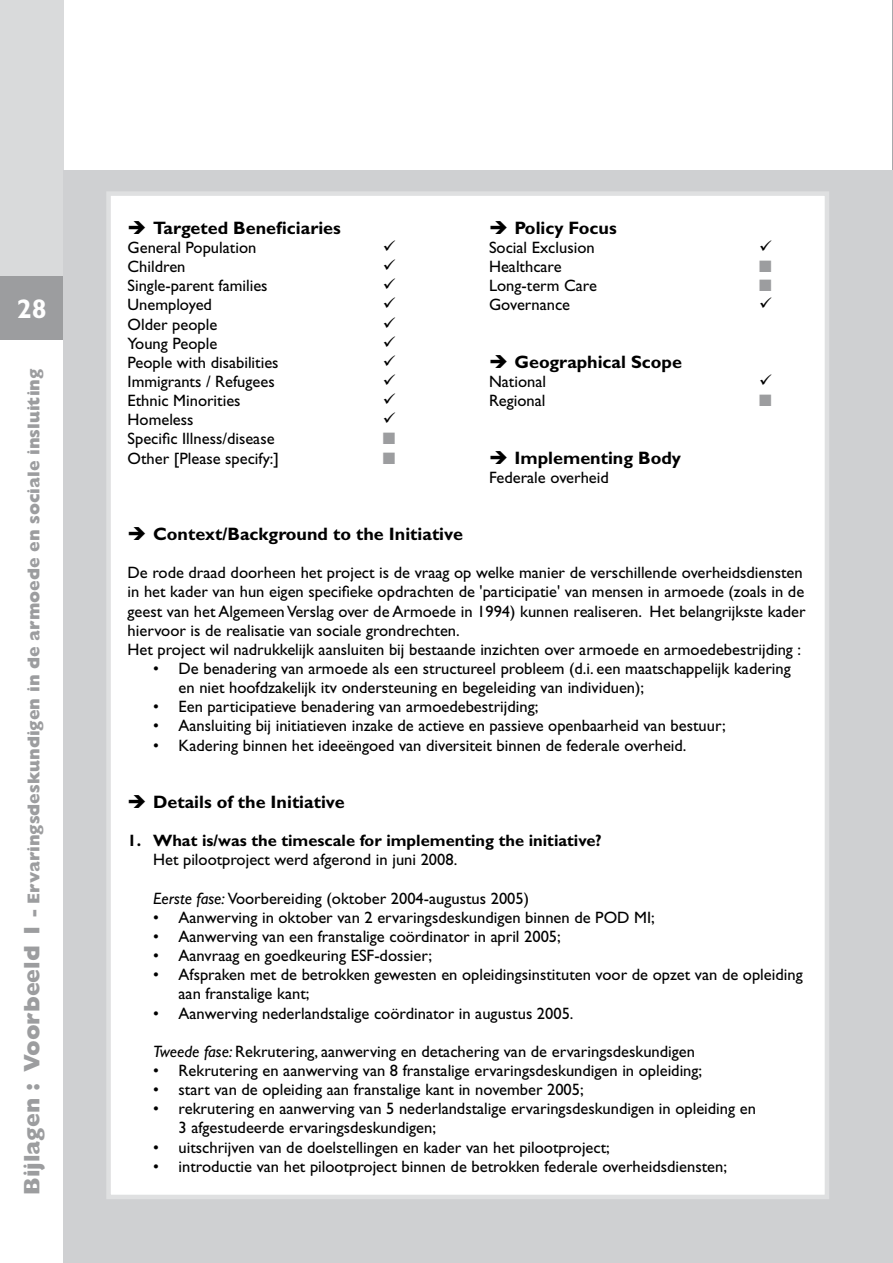
<style>
.page{position:relative;width:893px;height:1263px;background:#fff}
.page>*{position:absolute;margin:0;border:0;box-sizing:border-box;transform-origin:0 0}
.t1{font:700 27px "Gill Sans Std";color:#fff}
.t2{font:700 18px "Gill Sans Std";color:#000}
.t3{font:800 17.25px "Gill Sans Std";color:#9c9d9f}
.t4{font:16.5px/19.2px "Gill Sans Std";color:#000}
.t5{font:700 16.5px "Gill Sans Std";color:#000}
.t6{font:16.5px "Zapf Dingbats ITC";color:#9c9d9f}
.s1{font-size:22.5px}
.s2{font-style:italic}
</style>
<div class="page">
<div style="left:0;top:0;width:64px;height:276px;background:#d9dadb"></div>
<div style="left:0;top:276px;width:64px;height:64px;background:#9c9d9f"></div>
<div style="left:64px;top:170px;width:829px;height:1093px;background:#cfd0d2"></div>
<div style="left:106px;top:191px;width:723px;height:1008px;background:#fff;border:4px solid #dfe0e1"></div>
<h1 class="t1" style="left:17px;top:292px;width:31px">28</h1>
<p class="t3" style="left:24px;top:1195px;width:828px;rotate:-90deg"><span class="s1">Bijlagen : Voorbeeld 1</span> - Ervaringsdeskundigen in de armoede en sociale insluiting</p>
<p class="t2" style="left:153px;top:217px;width:189px">Targeted Beneficiaries</p>
<p class="t4" style="left:128px;top:238px;width:130px">General Population</p>
<p class="t4" style="left:128px;top:257px;width:59px">Children</p>
<p class="t4" style="left:128px;top:276px;width:142px">Single-parent families</p>
<p class="t4" style="left:128px;top:295px;width:86px">Unemployed</p>
<p class="t4" style="left:128px;top:314px;width:91px">Older people</p>
<p class="t4" style="left:128px;top:334px;width:91px">Young People</p>
<p class="t4" style="left:128px;top:353px;width:153px">People with disabilities</p>
<p class="t4" style="left:128px;top:372px;width:149px">Immigrants / Refugees</p>
<p class="t4" style="left:128px;top:391px;width:115px">Ethnic Minorities</p>
<p class="t4" style="left:128px;top:410px;width:67px">Homeless</p>
<p class="t4" style="left:128px;top:429px;width:149px">Specific Illness/disease</p>
<p class="t6" style="left:383px;top:431px;width:14px">■</p>
<p class="t4" style="left:128px;top:448px;width:153px">Other [Please specify:]</p>
<p class="t6" style="left:383px;top:450px;width:14px">■</p>
<p class="t2" style="left:514px;top:217px;width:104px">Policy Focus</p>
<p class="t4" style="left:489px;top:238px;width:107px">Social Exclusion</p>
<p class="t4" style="left:489px;top:257px;width:74px">Healthcare</p>
<p class="t6" style="left:759px;top:259px;width:14px">■</p>
<p class="t4" style="left:489px;top:276px;width:109px">Long-term Care</p>
<p class="t6" style="left:759px;top:278px;width:14px">■</p>
<p class="t4" style="left:489px;top:295px;width:83px">Governance</p>
<p class="t2" style="left:514px;top:351px;width:169px">Geographical Scope</p>
<p class="t4" style="left:489px;top:372px;width:59px">National</p>
<p class="t4" style="left:489px;top:391px;width:58px">Regional</p>
<p class="t6" style="left:759px;top:393px;width:14px">■</p>
<p class="t2" style="left:514px;top:447px;width:168px">Implementing Body</p>
<p class="t4" style="left:489px;top:468px;width:121px">Federale overheid</p>
<p class="t2" style="left:153px;top:523px;width:311px">Context/Background to the Initiative</p>
<p class="t4" style="left:128px;top:563px;width:679px">De rode draad doorheen het project is de vraag op welke manier de verschillende overheidsdiensten in het kader van hun eigen specifieke opdrachten de 'participatie' van mensen in armoede (zoals in de geest van het Algemeen Verslag over de Armoede in 1994) kunnen realiseren. Het belangrijkste kader hiervoor is de realisatie van sociale grondrechten.<br>Het project wil nadrukkelijk aansluiten bij bestaande inzichten over armoede en armoedebestrijding :</p>
<p class="t4" style="left:179px;top:659px;width:614px;text-indent:-26px">• De benadering van armoede als een structureel probleem (d.i. een maatschappelijk kadering en niet hoofdzakelijk itv ondersteuning en begeleiding van individuen);</p>
<p class="t4" style="left:153px;top:697px;width:387px">• Een participatieve benadering van armoedebestrijding;</p>
<p class="t4" style="left:153px;top:716px;width:574px">• Aansluiting bij initiatieven inzake de actieve en passieve openbaarheid van bestuur;</p>
<p class="t4" style="left:153px;top:735px;width:535px">• Kadering binnen het ideeëngoed van diversiteit binnen de federale overheid.</p>
<p class="t2" style="left:153px;top:791px;width:193px">Details of the Initiative</p>
<p class="t5" style="left:128px;top:831px;width:476px">1. What is/was the timescale for implementing the initiative?</p>
<p class="t4" style="left:153px;top:850px;width:306px">Het pilootproject werd afgerond in juni 2008.</p>
<p class="t4" style="left:153px;top:888px;width:378px"><span class="s2">Eerste fase:</span> Voorbereiding (oktober 2004-augustus 2005)</p>
<p class="t4" style="left:153px;top:908px;width:503px">• Aanwerving in oktober van 2 ervaringsdeskundigen binnen de POD MI;</p>
<p class="t4" style="left:153px;top:927px;width:409px">• Aanwerving van een franstalige coördinator in april 2005;</p>
<p class="t4" style="left:153px;top:946px;width:281px">• Aanvraag en goedkeuring ESF-dossier;</p>
<p class="t4" style="left:179px;top:965px;width:626px;text-indent:-26px">• Afspraken met de betrokken gewesten en opleidingsinstituten voor de opzet van de opleiding aan franstalige kant;</p>
<p class="t4" style="left:153px;top:1003px;width:422px">• Aanwerving nederlandstalige coördinator in augustus 2005.</p>
<p class="t4" style="left:153px;top:1042px;width:543px"><span class="s2">Tweede fase:</span> Rekrutering, aanwerving en detachering van de ervaringsdeskundigen</p>
<p class="t4" style="left:153px;top:1061px;width:551px">• Rekrutering en aanwerving van 8 franstalige ervaringsdeskundigen in opleiding;</p>
<p class="t4" style="left:153px;top:1080px;width:432px">• start van de opleiding aan franstalige kant in november 2005;</p>
<p class="t4" style="left:179px;top:1099px;width:579px;text-indent:-26px">• rekrutering en aanwerving van 5 nederlandstalige ervaringsdeskundigen in opleiding en<br>3 afgestudeerde ervaringsdeskundigen;</p>
<p class="t4" style="left:153px;top:1137px;width:458px">• uitschrijven van de doelstellingen en kader van het pilootproject;</p>
<p class="t4" style="left:153px;top:1156px;width:575px">• introductie van het pilootproject binnen de betrokken federale overheidsdiensten;</p>
</div>
